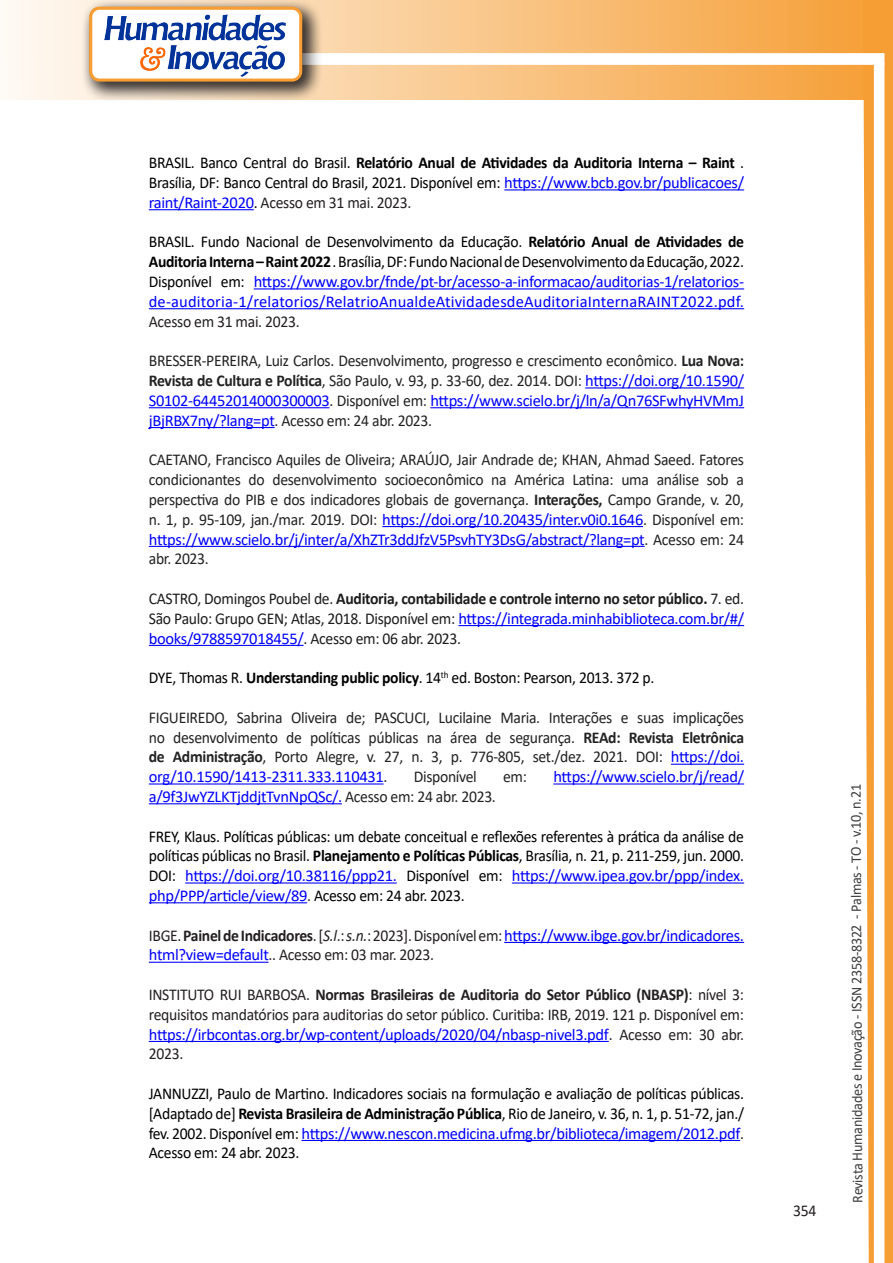
<style>
.page{position:relative;width:893px;height:1263px;background:#fff}
.page>*{position:absolute;margin:0;border:0;box-sizing:border-box;transform-origin:0 0}
.texto{font:16.5px/19.8px "Calibri";letter-spacing:-.02em;color:#222;text-align:justify;scale:.95 1}
.texto-2{font:16.5px/19.8px "Calibri";letter-spacing:-.02em;color:#000;text-align:justify;scale:.95 1}
.texto-3{font:16.5px/19.8px "Calibri";letter-spacing:-.02em;color:#00f;text-align:justify}
.texto-4{font:16.5px/19.8px "Calibri";letter-spacing:-.02em;color:#231f20;text-align:justify;scale:.95 1}
.texto-5{font:16.5px/19.8px "Calibri";letter-spacing:-.02em;color:#1c1c1c;text-align:justify;scale:.95 1}
.t1{font:15px "Calibri";letter-spacing:-.025em;color:#3e3e3f;scale:.95 1}
.s1{font-weight:700}
.s2{color:#00f}
.s3{color:#231f20}
.s4{color:#000}
.s5{font-weight:700;color:#000}
.s6{color:#222}
.s7{font-weight:700;color:#231f20}
.s8{font-style:italic;color:#231f20}
</style>
<div class="page">
<svg style="left:5px;top:0;width:858px;height:100px;background:#f9c484"></svg>
<div style="left:302px;top:53px;width:582px;height:12px;background:#fff;border:2px solid #fff"></div>
<svg style="left:863px;top:0;width:30px;height:1263px"></svg>
<div style="left:81px;top:0;width:241px;height:102px;background:#231f20;opacity:.75"></div>
<div style="left:91px;top:8px;width:210px;height:72px;background:#fff;border-radius:9px"></div>
<img style="left:104px;top:14px;width:181px;height:62px">
<div style="left:89px;top:7px;width:213px;height:75px;border:3px solid #f69e34;border-radius:9px"></div>
<hr style="left:504px;top:189px;width:240px;height:1px;background:#00f">
<hr style="left:149px;top:209px;width:105px;height:1px;background:#00f">
<hr style="left:254px;top:288px;width:490px;height:1px;background:#00f">
<hr style="left:149px;top:308px;width:595px;height:1px;background:#00f">
<hr style="left:585px;top:387px;width:159px;height:1px;background:#00f">
<hr style="left:149px;top:407px;width:180px;height:1px;background:#00f">
<hr style="left:430px;top:407px;width:314px;height:1px;background:#00f">
<hr style="left:149px;top:427px;width:126px;height:1px;background:#00f">
<hr style="left:382px;top:526px;width:261px;height:1px;background:#00f">
<hr style="left:149px;top:546px;width:496px;height:1px;background:#00f">
<hr style="left:458px;top:625px;width:286px;height:1px;background:#00f">
<hr style="left:149px;top:645px;width:155px;height:1px;background:#00f">
<hr style="left:671px;top:764px;width:73px;height:1px;background:#00f">
<hr style="left:149px;top:783px;width:234px;height:1px;background:#00f">
<hr style="left:553px;top:783px;width:191px;height:1px;background:#00f">
<hr style="left:149px;top:803px;width:193px;height:1px;background:#00f">
<hr style="left:185px;top:882px;width:212px;height:1px;background:#00f">
<hr style="left:512px;top:882px;width:232px;height:1px;background:#00f">
<hr style="left:149px;top:902px;width:158px;height:1px;background:#00f">
<hr style="left:504px;top:942px;width:240px;height:1px;background:#00f">
<hr style="left:149px;top:962px;width:120px;height:1px;background:#00f">
<hr style="left:149px;top:1041px;width:460px;height:1px;background:#00f">
<hr style="left:301px;top:1140px;width:439px;height:1px;background:#00f">
<p class="texto-2" style="left:149px;top:152px;width:628px">BRASIL. Banco Central do Brasil. <span class="s1">Relatório Anual de Atividades da Auditoria Interna – Raint</span> .<br>Brasília, DF: Banco Central do Brasil, 2021. Disponível em: <span class="s2">https://www.bcb.gov.br/publicacoes/ raint/Raint-2020</span>. <span class="s3">Acesso em 31 mai. 2023.</span></p>
<p class="texto-3" style="left:149px;top:232px;width:597px"><span class="s4">BRASIL. Fundo Nacional de Desenvolvimento da Educação.</span> <span class="s5">Relatório Anual de Atividades de Auditoria Interna – Raint 2022</span> <span class="s4">. Brasília, DF: Fundo Nacional de Desenvolvimento da Educação, 2022.<br>Disponível em:</span> https://www.gov.br/fnde/pt-br/acesso-a-informacao/auditorias-1/relatorios&shy;de-auditoria-1/relatorios/RelatrioAnualdeAtividadesdeAuditoriaInternaRAINT2022.pdf.<br><span class="s3">Acesso em 31 mai. 2023.</span></p>
<p class="texto" style="left:149px;top:350px;width:628px">BRESSER-PEREIRA, Luiz Carlos. Desenvolvimento, progresso e crescimento econômico. <span class="s1">Lua Nova:<br>Revista de Cultura e Política</span>, São Paulo, v. 93, p. 33-60, dez. 2014. DOI: <span class="s2">https://doi.org/10.1590/ S0102-64452014000300003</span><span class="s3">.</span> Disponível em: <span class="s2">https://www.scielo.br/j/ln/a/Qn76SFwhyHVMmJ jBjRBX7ny/?lang=pt</span><span class="s3">.</span> Acesso em: 24 abr. 2023.</p>
<p class="texto" style="left:149px;top:449px;width:628px">CAETANO, Francisco Aquiles de Oliveira; ARAÚJO, Jair Andrade de; KHAN, Ahmad Saeed. Fatores condicionantes do desenvolvimento socioeconômico na América Latina: uma análise sob a perspectiva do PIB e dos indicadores globais de governança. <span class="s1">Interações,</span> Campo Grande, v. 20, n. 1, p. 95-109, jan./mar. 2019. DOI: <span class="s2">https://doi.org/10.20435/inter.v0i0.1646</span><span class="s3">.</span> Disponível em: <span class="s2">https://www.scielo.br/j/inter/a/XhZTr3ddJfzV5PsvhTY3DsG/abstract/?lang=pt</span><span class="s3">.</span> Acesso em: 24 abr. 2023.</p>
<p class="texto-5" style="left:149px;top:588px;width:628px">CASTRO, Domingos Poubel de. <span class="s1">Auditoria, contabilidade e controle interno no setor público.</span> 7. ed.<br>São Paulo: Grupo GEN; Atlas, 2018. Disponível em: <span class="s2">https://integrada.minhabiblioteca.com.br/#/ books/9788597018455/</span>. Acesso em: 06 abr. 2023.</p>
<p class="texto-2" style="left:149px;top:667px;width:534px">DYE, Thomas R. <span class="s1">Understanding public policy</span>. 14<sup>th</sup> ed. Boston: Pearson, 2013. 372 p.</p>
<p class="texto" style="left:149px;top:707px;width:628px">FIGUEIREDO, Sabrina Oliveira de; PASCUCI, Lucilaine Maria. Interações e suas implicações no desenvolvimento de políticas públicas na área de segurança. <span class="s1">REAd: Revista Eletrônica de Administração</span>, Porto Alegre, v. 27, n. 3, p. 776-805, set./dez. 2021. DOI: <span class="s2">https://doi. org/10.1590/1413-2311.333.110431</span><span class="s3">.</span></p>
<p class="texto" style="left:414px;top:766px;width:68px">Disponível</p>
<p class="texto" style="left:503px;top:766px;width:27px">em:</p>
<p class="texto-3" style="left:553px;top:766px;width:192px">https://www.scielo.br/j/read/</p>
<p class="texto-3" style="left:149px;top:786px;width:349px">a/9f3JwYZLKTjddjtTvnNpQSc/. <span class="s6">Acesso em: 24 abr. 2023.</span></p>
<p class="texto-2" style="left:149px;top:826px;width:628px">FREY, Klaus. Políticas públicas: um debate conceitual e reflexões referentes à prática da análise de políticas públicas no Brasil. <span class="s1">Planejamento e Políticas Públicas</span>, Brasília, n. 21, p. 211-259, jun. 2000.<br>DOI: <span class="s2">https://doi.org/10.38116/ppp21.</span> Disponível em: <span class="s2">https://www.ipea.gov.br/ppp/index. php/PPP/article/view/89</span><span class="s3">.</span> Acesso em: 24 abr. 2023.</p>
<p class="texto-3" style="left:149px;top:925px;width:597px"><span class="s3">IBGE.</span> <span class="s7">Painel de Indicadores</span><span class="s3">. [</span><span class="s8">S.l</span><span class="s3">.:</span> <span class="s8">s.n.</span><span class="s3">: 2023]. Disponível em:</span> https://www.ibge.gov.br/indicadores. html?view=default<span class="s3">.. Acesso em: 03 mar. 2023.</span></p>
<p class="texto-4" style="left:149px;top:984px;width:628px">INSTITUTO RUI BARBOSA. <span class="s1">Normas Brasileiras de Auditoria do Setor Público (NBASP)</span>: nível 3: requisitos mandatórios para auditorias do setor público. Curitiba: IRB, 2019. 121 p. Disponível em: <span class="s2">https://irbcontas.org.br/wp-content/uploads/2020/04/nbasp-nivel3.pdf</span>. Acesso em: 30 abr.<br>2023.</p>
<p class="texto-2" style="left:149px;top:1083px;width:628px">JANNUZZI, Paulo de Martino. Indicadores sociais na formulação e avaliação de políticas públicas. [Adaptado de] <span class="s1">Revista Brasileira de Administração Pública</span>, Rio de Janeiro, v. 36, n. 1, p. 51-72, jan./ fev. 2002. Disponível em: <span class="s2">https://www.nescon.medicina.ufmg.br/biblioteca/imagem/2012.pdf</span><span class="s3">.<br></span>Acesso em: 24 abr. 2023.</p>
<p class="texto-4" style="left:793px;top:1200px;width:26px">354</p>
<p class="t1" style="left:846px;top:1203px;width:442px;rotate:-90deg">Revista Humanidades e Inovação - ISSN 2358-8322 - Palmas - TO - v.10, n.21</p>
</div>
